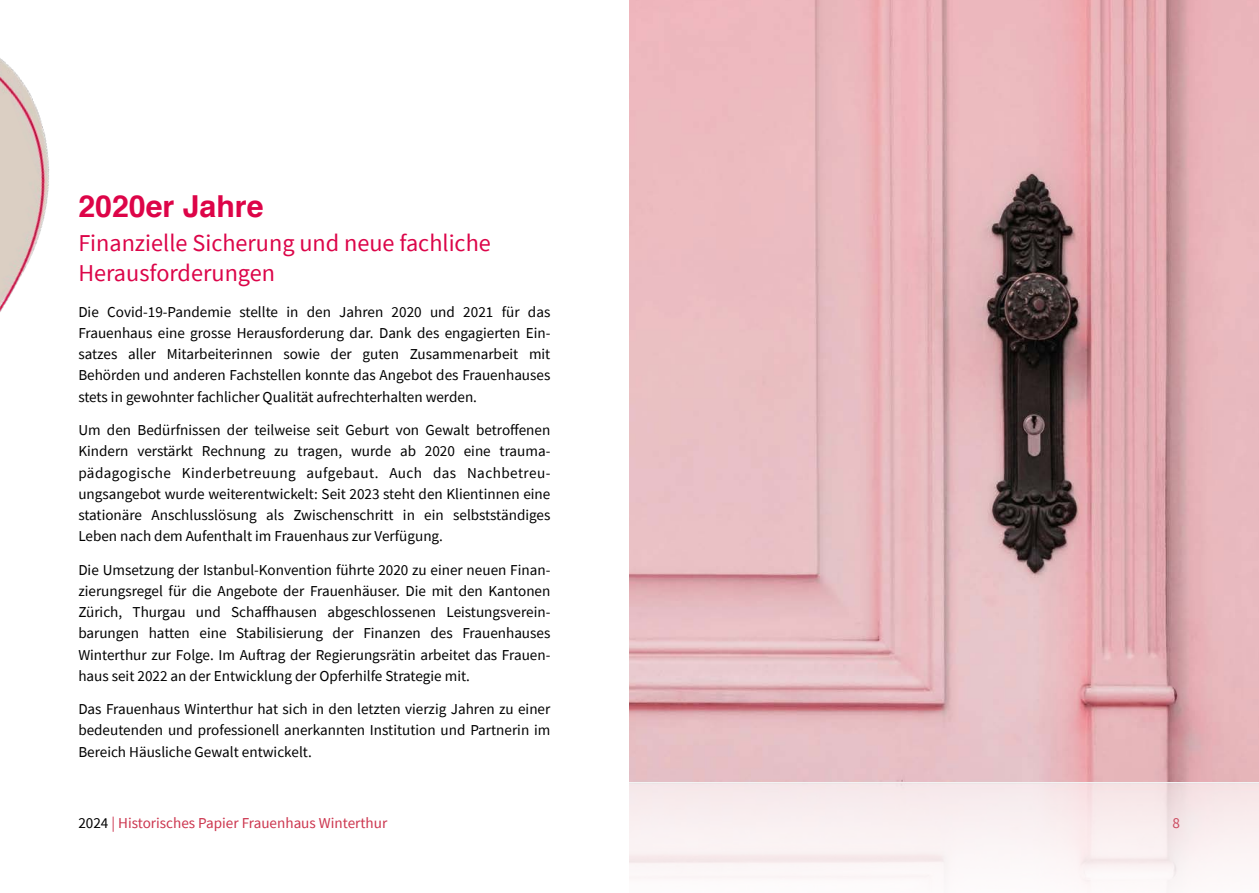
<style>
.page{position:relative;width:1259px;height:893px;background:#fff}
.page>*{position:absolute;margin:0;border:0;box-sizing:border-box;transform-origin:0 0}
.t1{font:700 30.3px "Helvetica";color:#dd0448}
.t2{font:24.15px/30.3px "Source Sans Pro";color:#dc0549}
.t3{font:15.15px/21.3px "Source Sans Pro";color:#000;text-align:justify}
.t4{font:15.15px "Source Sans Pro";color:#cc354e}
.s1{color:#000}
</style>
<div class="page">
<img style="left:630px;top:0;width:629px;height:891px">
<img style="left:0;top:58px;width:50px;height:254px">
<h1 class="t1" style="left:78px;top:182px;width:187px">2020er Jahre</h1>
<h2 class="t2" style="left:78px;top:227px;width:414px">Finanzielle Sicherung und neue fachliche<br>Herausforderungen</h2>
<p class="t3" style="left:78px;top:301px;width:473px">Die Covid-19-Pandemie stellte in den Jahren 2020 und 2021 für das Frauenhaus eine grosse Herausforderung dar. Dank des engagierten Ein&shy;satzes aller Mitarbeiterinnen sowie der guten Zusammenarbeit mit Behörden und anderen Fachstellen konnte das Angebot des Frauenhauses stets in gewohnter fachlicher Qualität aufrechterhalten werden.</p>
<p class="t3" style="left:78px;top:419px;width:473px">Um den Bedürfnissen der teilweise seit Geburt von Gewalt betroffenen Kindern verstärkt Rechnung zu tragen, wurde ab 2020 eine trauma&shy;pädagogische Kinderbetreuung aufgebaut. Auch das Nachbetreu&shy;ungsangebot wurde weiterentwickelt: Seit 2023 steht den Klientinnen eine stationäre Anschlusslösung als Zwischenschritt in ein selbstständiges Leben nach dem Aufenthalt im Frauenhaus zur Verfügung.</p>
<p class="t3" style="left:78px;top:559px;width:473px">Die Umsetzung der Istanbul-Konvention führte 2020 zu einer neuen Finan&shy;zierungsregel für die Angebote der Frauenhäuser. Die mit den Kantonen Zürich, Thurgau und Schaffhausen abgeschlossenen Leistungsverein&shy;barungen hatten eine Stabilisierung der Finanzen des Frauenhauses Winterthur zur Folge. Im Auftrag der Regierungsrätin arbeitet das Frauen&shy;haus seit 2022 an der Entwicklung der Opferhilfe Strategie mit.</p>
<p class="t3" style="left:78px;top:698px;width:473px">Das Frauenhaus Winterthur hat sich in den letzten vierzig Jahren zu einer bedeutenden und professionell anerkannten Institution und Partnerin im Bereich Häusliche Gewalt entwickelt.</p>
<p class="t4" style="left:78px;top:813px;width:310px"><span class="s1">2024</span> | Historisches Papier Frauenhaus Winterthur</p>
<p class="t4" style="left:1172px;top:813px;width:9px">8</p>
</div>
